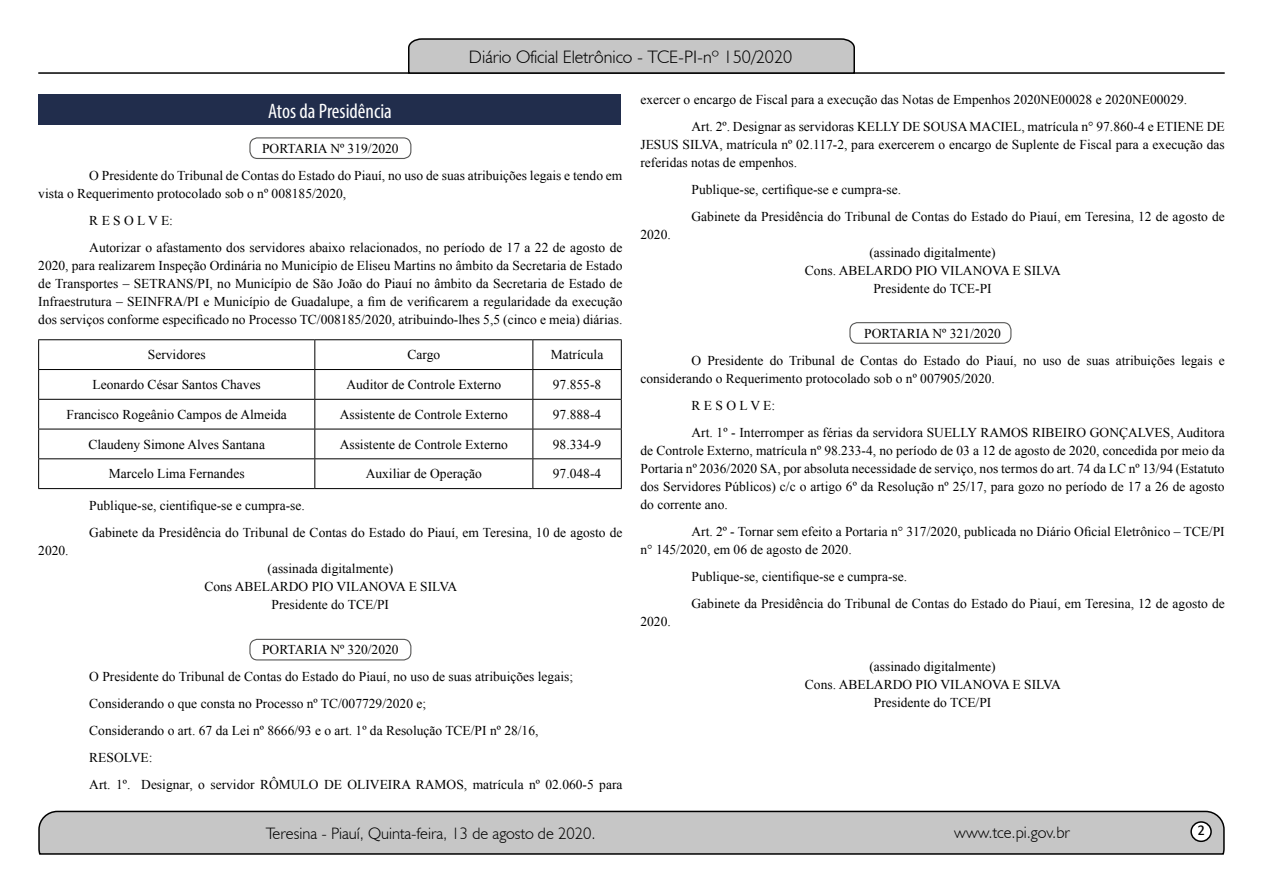
<style>
.page{position:relative;width:1263px;height:893px;background:#fff}
.page>*{position:absolute;margin:0;border:0;box-sizing:border-box;transform-origin:0 0}
.t1{font:condensed 21px "Myriad Pro";color:#fff}
.t2{font:300 18px "Humanist 521 BT";color:#000}
.t3{font:300 16.5px "Humanist 521 BT";color:#000}
.t4{font:15px "Estrangelo Edessa";color:#000}
.t5{font:13.5px/27px "Times New Roman";color:#000}
</style>
<div class="page">
<svg style="left:38px;top:810px;width:1187px;height:45px;background:#b9b9b9"></svg>
<div style="left:1191px;top:822px;width:20px;height:19px;background:#fff;border-radius:50%"></div>
<div style="left:1190px;top:821px;width:22px;height:21px;border:2px solid #000;border-radius:50%"></div>
<hr style="left:38px;top:72px;width:1187px;height:2px;background:#000">
<svg style="left:407px;top:38px;width:449px;height:36px;background:#b4b4b4"></svg>
<div style="left:39px;top:94px;width:582px;height:31px;background:#212d4c"></div>
<hr style="left:38px;top:339px;width:277px;height:1px;background:#000">
<hr style="left:315px;top:339px;width:218px;height:1px;background:#000">
<hr style="left:533px;top:339px;width:89px;height:1px;background:#000">
<hr style="left:38px;top:369px;width:277px;height:1px;background:#000">
<hr style="left:315px;top:369px;width:218px;height:1px;background:#000">
<hr style="left:533px;top:369px;width:89px;height:1px;background:#000">
<hr style="left:38px;top:399px;width:277px;height:1px;background:#000">
<hr style="left:315px;top:399px;width:218px;height:1px;background:#000">
<hr style="left:533px;top:399px;width:89px;height:1px;background:#000">
<hr style="left:38px;top:429px;width:277px;height:1px;background:#000">
<hr style="left:315px;top:429px;width:218px;height:1px;background:#000">
<hr style="left:533px;top:429px;width:89px;height:1px;background:#000">
<hr style="left:38px;top:458px;width:277px;height:1px;background:#000">
<hr style="left:315px;top:458px;width:218px;height:1px;background:#000">
<hr style="left:533px;top:458px;width:89px;height:1px;background:#000">
<hr style="left:38px;top:488px;width:277px;height:1px;background:#000">
<hr style="left:315px;top:488px;width:218px;height:1px;background:#000">
<hr style="left:533px;top:488px;width:89px;height:1px;background:#000">
<svg style="left:38px;top:340px;width:1px;height:148px"></svg>
<svg style="left:314px;top:340px;width:1px;height:148px"></svg>
<svg style="left:532px;top:340px;width:1px;height:148px"></svg>
<svg style="left:621px;top:340px;width:1px;height:148px"></svg>
<div style="left:249px;top:137px;width:162px;height:22px;border:1px solid #575756;border-radius:8px"></div>
<div style="left:249px;top:639px;width:162px;height:21px;border:1px solid #575756;border-radius:8px"></div>
<div style="left:849px;top:322px;width:162px;height:22px;border:1px solid #575756;border-radius:8px"></div>
<h2 class="t2" style="left:469px;top:46px;width:325px">Diário Oficial Eletrônico - TCE-PI-nº 150/2020</h2>
<h1 class="t1" style="left:268px;top:98px;width:125px">Atos da Presidência</h1>
<p class="t5" style="left:89px;top:135px;width:535px;text-indent:173px">PORTARIA Nº 319/2020<br>O Presidente do Tribunal de Contas do Estado do Piauí, no uso de suas atribuições legais e tendo em</p>
<p class="t5" style="left:89px;top:180px;width:535px;text-indent:-51px">vista o Requerimento protocolado sob o nº 008185/2020,<br>R E S O L V E:<br>Autorizar o afastamento dos servidores abaixo relacionados, no período de 17 a 22 de agosto de</p>
<p class="t5" style="left:38px;top:257px;width:586px;line-height:18px;text-align:justify">2020, para realizarem Inspeção Ordinária no Município de Eliseu Martins no âmbito da Secretaria de Estado de Transportes – SETRANS/PI, no Município de São João do Piauí no âmbito da Secretaria de Estado de Infraestrutura – SEINFRA/PI e Município de Guadalupe, a fim de verificarem a regularidade da execução dos serviços conforme especificado no Processo TC/008185/2020, atribuindo-lhes 5,5 (cinco e meia) diárias.</p>
<p class="t5" style="left:148px;top:341px;width:59px">Servidores</p>
<p class="t5" style="left:407px;top:341px;width:34px">Cargo</p>
<p class="t5" style="left:551px;top:341px;width:54px">Matrícula</p>
<p class="t5" style="left:93px;top:371px;width:170px">Leonardo César Santos Chaves</p>
<p class="t5" style="left:346px;top:371px;width:156px">Auditor de Controle Externo</p>
<p class="t5" style="left:553px;top:371px;width:50px">97.855-8</p>
<p class="t5" style="left:66px;top:401px;width:222px">Francisco Rogeânio Campos de Almeida</p>
<p class="t5" style="left:340px;top:401px;width:170px">Assistente de Controle Externo</p>
<p class="t5" style="left:553px;top:401px;width:50px">97.888-4</p>
<p class="t5" style="left:88px;top:430px;width:178px">Claudeny Simone Alves Santana</p>
<p class="t5" style="left:340px;top:430px;width:170px">Assistente de Controle Externo</p>
<p class="t5" style="left:553px;top:430px;width:50px">98.334-9</p>
<p class="t5" style="left:109px;top:460px;width:137px">Marcelo Lima Fernandes</p>
<p class="t5" style="left:366px;top:460px;width:118px">Auxiliar de Operação</p>
<p class="t5" style="left:553px;top:460px;width:50px">97.048-4</p>
<p class="t5" style="left:89px;top:492px;width:535px">Publique-se, cientifique-se e cumpra-se.<br>Gabinete da Presidência do Tribunal de Contas do Estado do Piauí, em Teresina, 10 de agosto de</p>
<p class="t5" style="left:38px;top:537px;width:32px">2020.</p>
<p class="t5" style="left:204px;top:559px;width:254px;line-height:18px;text-align:center">(assinada digitalmente)<br>Cons ABELARDO PIO VILANOVA E SILVA<br>Presidente do TCE/PI</p>
<p class="t5" style="left:89px;top:636px;width:535px;text-indent:173px">PORTARIA Nº 320/2020<br>O Presidente do Tribunal de Contas do Estado do Piauí, no uso de suas atribuições legais; Considerando o que consta no Processo nº TC/007729/2020 e;<br>Considerando o art. 67 da Lei nº 8666/93 e o art. 1º da Resolução TCE/PI nº 28/16,<br>RESOLVE:<br>Art. 1º. Designar, o servidor RÔMULO DE OLIVEIRA RAMOS, matrícula nº 02.060-5 para</p>
<p class="t5" style="left:691px;top:86px;width:535px;text-indent:-51px">exercer o encargo de Fiscal para a execução das Notas de Empenhos 2020NE00028 e 2020NE00029.<br>Art. 2º. Designar as servidoras KELLY DE SOUSA MACIEL, matrícula n° 97.860-4 e ETIENE DE</p>
<p class="t5" style="left:640px;top:135px;width:586px;line-height:18px">JESUS SILVA, matrícula nº 02.117-2, para exercerem o encargo de Suplente de Fiscal para a execução das referidas notas de empenhos.</p>
<p class="t5" style="left:691px;top:176px;width:535px">Publique-se, certifique-se e cumpra-se.<br>Gabinete da Presidência do Tribunal de Contas do Estado do Piauí, em Teresina, 12 de agosto de</p>
<p class="t5" style="left:640px;top:221px;width:32px">2020.</p>
<p class="t5" style="left:805px;top:243px;width:258px;line-height:18px;text-align:center">(assinado digitalmente)<br>Cons. ABELARDO PIO VILANOVA E SILVA<br>Presidente do TCE-PI</p>
<p class="t5" style="left:691px;top:320px;width:535px;text-indent:173px">PORTARIA Nº 321/2020<br>O Presidente do Tribunal de Contas do Estado do Piauí, no uso de suas atribuições legais e</p>
<p class="t5" style="left:691px;top:365px;width:535px;text-indent:-51px">considerando o Requerimento protocolado sob o nº 007905/2020.<br>R E S O L V E:<br>Art. 1º - Interromper as férias da servidora SUELLY RAMOS RIBEIRO GONÇALVES, Auditora</p>
<p class="t5" style="left:640px;top:441px;width:586px;line-height:18px;text-align:justify">de Controle Externo, matrícula nº 98.233-4, no período de 03 a 12 de agosto de 2020, concedida por meio da Portaria nº 2036/2020 SA, por absoluta necessidade de serviço, nos termos do art. 74 da LC nº 13/94 (Estatuto dos Servidores Públicos) c/c o artigo 6º da Resolução nº 25/17, para gozo no período de 17 a 26 de agosto do corrente ano.</p>
<p class="t5" style="left:640px;top:522px;width:586px;line-height:18px;text-indent:51px">Art. 2º - Tornar sem efeito a Portaria n° 317/2020, publicada no Diário Oficial Eletrônico – TCE/PI n° 145/2020, em 06 de agosto de 2020.</p>
<p class="t5" style="left:691px;top:563px;width:535px">Publique-se, cientifique-se e cumpra-se.<br>Gabinete da Presidência do Tribunal de Contas do Estado do Piauí, em Teresina, 12 de agosto de</p>
<p class="t5" style="left:640px;top:608px;width:32px">2020.</p>
<p class="t5" style="left:805px;top:657px;width:258px;line-height:18px;text-align:center">(assinado digitalmente)<br>Cons. ABELARDO PIO VILANOVA E SILVA<br>Presidente do TCE/PI</p>
<p class="t3" style="left:266px;top:823px;width:331px">Teresina - Piauí, Quinta-feira, 13 de agosto de 2020.</p>
<p class="t3" style="left:954px;top:822px;width:117px">www.tce.pi.gov.br</p>
<p class="t4" style="left:1197px;top:823px;width:9px">2</p>
</div>
